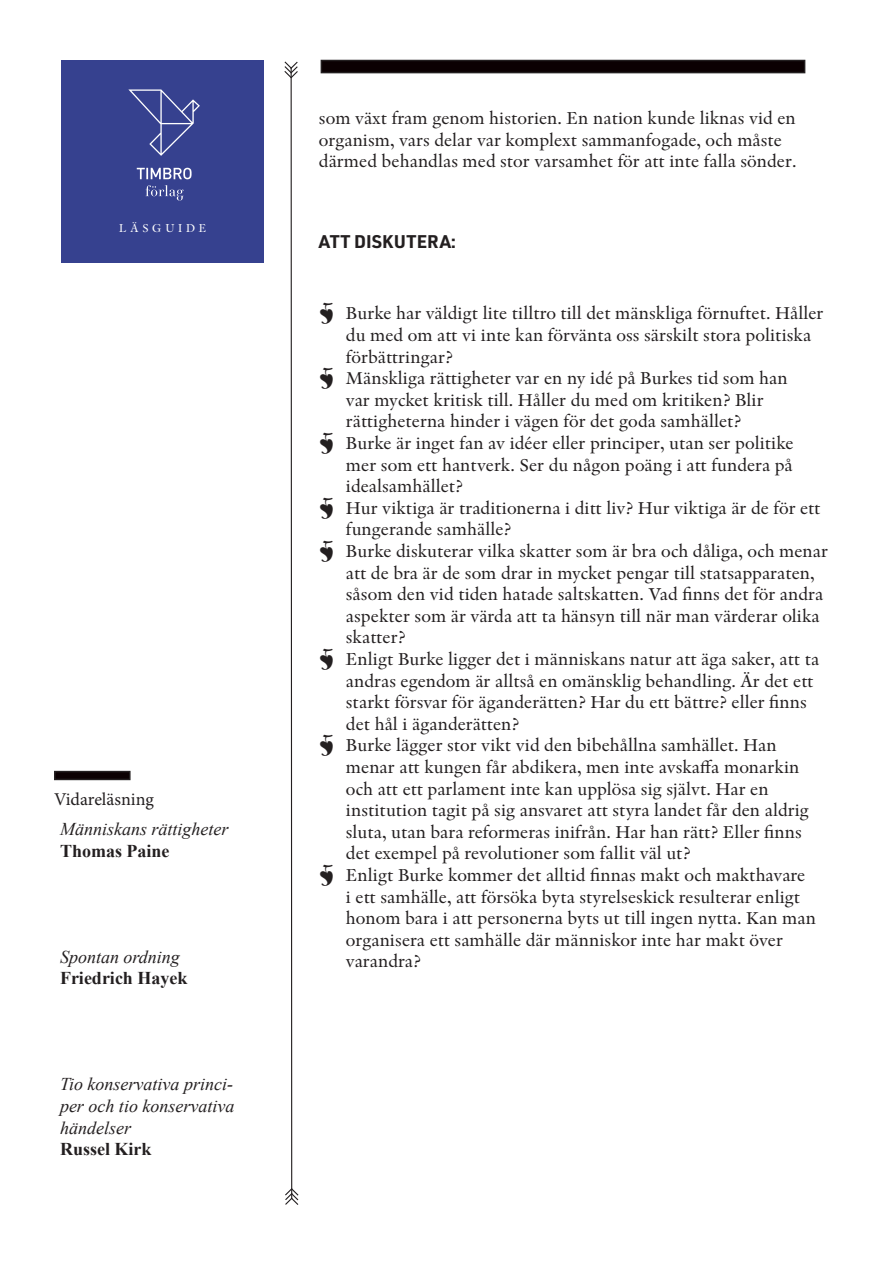
<style>
.page{position:relative;width:893px;height:1263px;background:#fff}
.page>*{position:absolute;margin:0;border:0;box-sizing:border-box;transform-origin:0 0}
.t1{font:18px/21.6px "Indigo Antiqua Pro Text";color:#231f20}
.t2{font:italic 18px/21.6px "Times New Roman";color:#231f20;text-align:justify}
.t3{font:700 18px "Times New Roman";color:#231f20}
.t4{font:700 18px "URWDIN";letter-spacing:.01em;color:#231f20}
.t5{font:18px "Minion Pro";color:#231f20}
.t6{font:12px "Indigo Antiqua Pro Display";letter-spacing:.31em;color:#fff}
</style>
<div class="page">
<div style="left:321px;top:60px;width:484px;height:13px;background:#0b0002"></div>
<div style="left:321px;top:60px;width:484px;height:13px;border:2px solid #231f20"></div>
<svg style="left:284px;top:61px;width:15px;height:1144px"></svg>
<div style="left:55px;top:771px;width:75px;height:8px;background:#0b0002"></div>
<div style="left:54px;top:771px;width:77px;height:9px;border:2px solid #231f20"></div>
<div style="left:61px;top:60px;width:203px;height:202px;background:#36418f"></div>
<svg style="left:146px;top:185px;width:38px;height:16px"></svg>
<svg style="left:137px;top:168px;width:55px;height:11px"></svg>
<svg style="left:128px;top:89px;width:72px;height:67px"></svg>
<p class="t6" style="left:119px;top:221px;width:89px">LÄSGUIDE</p>
<p class="t5" style="left:54px;top:787px;width:101px">Vidareläsning</p>
<p class="t2" style="left:60px;top:818px;width:170px">Människans rättigheter</p>
<p class="t3" style="left:60px;top:838px;width:111px">Thomas Paine</p>
<p class="t2" style="left:60px;top:945px;width:121px">Spontan ordning</p>
<p class="t3" style="left:60px;top:966px;width:129px">Friedrich Hayek</p>
<p class="t2" style="left:60px;top:1073px;width:176px">Tio konservativa princi&shy;per och tio konservativa händelser</p>
<p class="t3" style="left:60px;top:1137px;width:93px">Russel Kirk</p>
<p class="t1" style="left:319px;top:108px;width:479px">som växt fram genom historien. En nation kunde liknas vid en organism, vars delar var komplext sammanfogade, och måste därmed behandlas med stor varsamhet för att inte falla sönder.</p>
<p class="t4" style="left:319px;top:229px;width:139px">ATT DISKUTERA:</p>
<p class="t1" style="left:346px;top:303px;width:479px;text-indent:-27px">Ū Burke har väldigt lite tilltro till det mänskliga förnuftet. Håller du med om att vi inte kan förvänta oss särskilt stora politiska förbättringar?</p>
<p class="t1" style="left:346px;top:368px;width:443px;text-indent:-27px">Ū Mänskliga rättigheter var en ny idé på Burkes tid som han var mycket kritisk till. Håller du med om kritiken? Blir rättigheterna hinder i vägen för det goda samhället?</p>
<p class="t1" style="left:346px;top:432px;width:449px;text-align:justify;text-indent:-27px">Ū Burke är inget fan av idéer eller principer, utan ser politike mer som ett hantverk. Ser du någon poäng i att fundera på idealsamhället?</p>
<p class="t1" style="left:346px;top:497px;width:476px;text-indent:-27px">Ū Hur viktiga är traditionerna i ditt liv? Hur viktiga är de för ett fungerande samhälle?</p>
<p class="t1" style="left:346px;top:540px;width:484px;text-indent:-27px">Ū Burke diskuterar vilka skatter som är bra och dåliga, och menar att de bra är de som drar in mycket pengar till statsapparaten, såsom den vid tiden hatade saltskatten. Vad finns det för andra aspekter som är värda att ta hänsyn till när man värderar olika skatter?</p>
<p class="t1" style="left:346px;top:648px;width:475px;text-indent:-27px">Ū Enligt Burke ligger det i människans natur att äga saker, att ta andras egendom är alltså en omänsklig behandling. Är det ett starkt försvar för äganderätten? Har du ett bättre? eller finns det hål i äganderätten?</p>
<p class="t1" style="left:346px;top:735px;width:465px;text-indent:-27px">Ū Burke lägger stor vikt vid den bibehållna samhället. Han menar att kungen får abdikera, men inte avskaffa monarkin och att ett parlament inte kan upplösa sig självt. Har en institution tagit på sig ansvaret att styra landet får den aldrig sluta, utan bara reformeras inifrån. Har han rätt? Eller finns det exempel på revolutioner som fallit väl ut?</p>
<p class="t1" style="left:346px;top:864px;width:472px;text-indent:-27px">Ū Enligt Burke kommer det alltid finnas makt och makthavare<br>i ett samhälle, att försöka byta styrelseskick resulterar enligt honom bara i att personerna byts ut till ingen nytta. Kan man organisera ett samhälle där människor inte har makt över varandra?</p>
</div>
